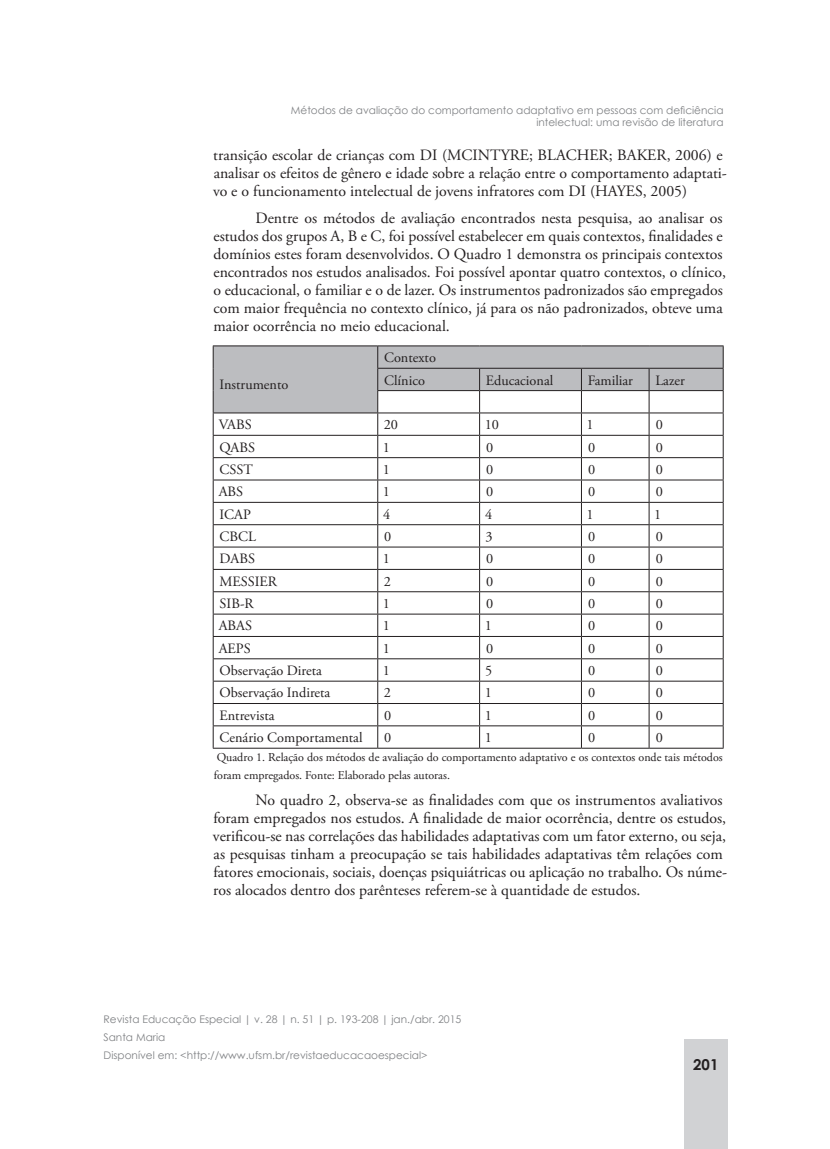
<style>
.page{position:relative;width:830px;height:1149px;background:#fff}
.page>*{position:absolute;margin:0;border:0;box-sizing:border-box;transform-origin:0 0}
.t1{font:15.75px/18px "Adobe Garamond Pro";color:#231f20}
.t2{font:700 15px "Century Gothic";color:#231f20}
.t3{font:14.25px/22.4px "Adobe Garamond Pro";color:#231f20}
.t4{font:12px/18px "Adobe Garamond Pro";color:#231f20}
.t5{font:10.5px/18px "Century Gothic";color:#808285}
</style>
<div class="page">
<div style="left:683px;top:1039px;width:44px;height:109px;background:#d1d2d4"></div>
<hr style="left:213px;top:345px;width:164px;height:1px;background:#231f20">
<hr style="left:377px;top:345px;width:102px;height:1px;background:#231f20">
<hr style="left:479px;top:345px;width:102px;height:1px;background:#231f20">
<hr style="left:581px;top:345px;width:67px;height:1px;background:#231f20">
<hr style="left:648px;top:345px;width:75px;height:1px;background:#231f20">
<svg style="left:213px;top:346px;width:510px;height:401px"></svg>
<hr style="left:213px;top:747px;width:164px;height:1px;background:#231f20">
<hr style="left:377px;top:747px;width:102px;height:1px;background:#231f20">
<hr style="left:479px;top:747px;width:102px;height:1px;background:#231f20">
<hr style="left:581px;top:747px;width:67px;height:1px;background:#231f20">
<hr style="left:648px;top:747px;width:75px;height:1px;background:#231f20">
<p class="t5" style="left:291px;top:104px;width:434px;line-height:12px;text-align:right">Métodos de avaliação do comportamento adaptativo em pessoas com deficiência intelectual: uma revisão de literatura</p>
<p class="t1" style="left:213px;top:147px;width:515px">transição escolar de crianças com DI (MCINTYRE; BLACHER; BAKER, 2006) e analisar os efeitos de gênero e idade sobre a relação entre o comportamento adaptati&shy;vo e o funcionamento intelectual de jovens infratores com DI (HAYES, 2005)</p>
<p class="t1" style="left:213px;top:209px;width:514px;text-indent:42px">Dentre os métodos de avaliação encontrados nesta pesquisa, ao analisar os estudos dos grupos A, B e C, foi possível estabelecer em quais contextos, finalidades e domínios estes foram desenvolvidos. O Quadro 1 demonstra os principais contextos encontrados nos estudos analisados. Foi possível apontar quatro contextos, o clínico, o educacional, o familiar e o de lazer. Os instrumentos padronizados são empregados com maior frequência no contexto clínico, já para os não padronizados, obteve uma maior ocorrência no meio educacional.</p>
<p class="t3" style="left:219px;top:373px;width:70px">Instrumento</p>
<p class="t3" style="left:384px;top:347px;width:53px">Contexto<br>Clínico</p>
<p class="t3" style="left:485px;top:369px;width:69px">Educacional</p>
<p class="t3" style="left:587px;top:369px;width:47px">Familiar</p>
<p class="t3" style="left:655px;top:369px;width:31px">Lazer</p>
<p class="t3" style="left:218px;top:414px;width:35px">VABS</p>
<p class="t3" style="left:383px;top:414px;width:16px">20</p>
<p class="t3" style="left:484px;top:414px;width:16px">10</p>
<p class="t3" style="left:586px;top:414px;width:9px">1</p>
<p class="t3" style="left:655px;top:414px;width:9px">0</p>
<p class="t3" style="left:219px;top:436px;width:37px">QABS</p>
<p class="t3" style="left:382px;top:436px;width:9px">1</p>
<p class="t3" style="left:486px;top:436px;width:9px">0</p>
<p class="t3" style="left:587px;top:436px;width:9px">0</p>
<p class="t3" style="left:655px;top:436px;width:9px">0</p>
<p class="t3" style="left:219px;top:458px;width:35px">CSST</p>
<p class="t3" style="left:382px;top:458px;width:9px">1</p>
<p class="t3" style="left:486px;top:458px;width:9px">0</p>
<p class="t3" style="left:587px;top:458px;width:9px">0</p>
<p class="t3" style="left:655px;top:458px;width:9px">0</p>
<p class="t3" style="left:219px;top:481px;width:26px">ABS</p>
<p class="t3" style="left:382px;top:481px;width:9px">1</p>
<p class="t3" style="left:486px;top:481px;width:9px">0</p>
<p class="t3" style="left:587px;top:481px;width:9px">0</p>
<p class="t3" style="left:655px;top:481px;width:9px">0</p>
<p class="t3" style="left:219px;top:503px;width:33px">ICAP</p>
<p class="t3" style="left:383px;top:503px;width:9px">4</p>
<p class="t3" style="left:485px;top:503px;width:9px">4</p>
<p class="t3" style="left:586px;top:503px;width:9px">1</p>
<p class="t3" style="left:654px;top:503px;width:9px">1</p>
<p class="t3" style="left:219px;top:525px;width:38px">CBCL</p>
<p class="t3" style="left:384px;top:525px;width:9px">0</p>
<p class="t3" style="left:485px;top:525px;width:9px">3</p>
<p class="t3" style="left:587px;top:525px;width:9px">0</p>
<p class="t3" style="left:655px;top:525px;width:9px">0</p>
<p class="t3" style="left:219px;top:548px;width:37px">DABS</p>
<p class="t3" style="left:382px;top:548px;width:9px">1</p>
<p class="t3" style="left:486px;top:548px;width:9px">0</p>
<p class="t3" style="left:587px;top:548px;width:9px">0</p>
<p class="t3" style="left:655px;top:548px;width:9px">0</p>
<p class="t3" style="left:219px;top:570px;width:59px">MESSIER</p>
<p class="t3" style="left:383px;top:570px;width:9px">2</p>
<p class="t3" style="left:486px;top:570px;width:9px">0</p>
<p class="t3" style="left:587px;top:570px;width:9px">0</p>
<p class="t3" style="left:655px;top:570px;width:9px">0</p>
<p class="t3" style="left:219px;top:592px;width:36px">SIB-R</p>
<p class="t3" style="left:382px;top:592px;width:9px">1</p>
<p class="t3" style="left:486px;top:592px;width:9px">0</p>
<p class="t3" style="left:587px;top:592px;width:9px">0</p>
<p class="t3" style="left:655px;top:592px;width:9px">0</p>
<p class="t3" style="left:219px;top:615px;width:35px">ABAS</p>
<p class="t3" style="left:382px;top:615px;width:9px">1</p>
<p class="t3" style="left:484px;top:615px;width:9px">1</p>
<p class="t3" style="left:587px;top:615px;width:9px">0</p>
<p class="t3" style="left:655px;top:615px;width:9px">0</p>
<p class="t3" style="left:219px;top:637px;width:33px">AEPS</p>
<p class="t3" style="left:382px;top:637px;width:9px">1</p>
<p class="t3" style="left:486px;top:637px;width:9px">0</p>
<p class="t3" style="left:587px;top:637px;width:9px">0</p>
<p class="t3" style="left:655px;top:637px;width:9px">0</p>
<p class="t3" style="left:219px;top:659px;width:104px">Observação Direta</p>
<p class="t3" style="left:382px;top:659px;width:9px">1</p>
<p class="t3" style="left:485px;top:659px;width:9px">5</p>
<p class="t3" style="left:587px;top:659px;width:9px">0</p>
<p class="t3" style="left:655px;top:659px;width:9px">0</p>
<p class="t3" style="left:219px;top:682px;width:112px">Observação Indireta</p>
<p class="t3" style="left:383px;top:682px;width:9px">2</p>
<p class="t3" style="left:484px;top:682px;width:9px">1</p>
<p class="t3" style="left:587px;top:682px;width:9px">0</p>
<p class="t3" style="left:655px;top:682px;width:9px">0</p>
<p class="t3" style="left:219px;top:704px;width:56px">Entrevista</p>
<p class="t3" style="left:384px;top:704px;width:9px">0</p>
<p class="t3" style="left:484px;top:704px;width:9px">1</p>
<p class="t3" style="left:587px;top:704px;width:9px">0</p>
<p class="t3" style="left:655px;top:704px;width:9px">0</p>
<p class="t3" style="left:219px;top:726px;width:144px">Cenário Comportamental</p>
<p class="t3" style="left:384px;top:726px;width:9px">0</p>
<p class="t3" style="left:484px;top:726px;width:9px">1</p>
<p class="t3" style="left:587px;top:726px;width:9px">0</p>
<p class="t3" style="left:655px;top:726px;width:9px">0</p>
<p class="t4" style="left:213px;top:748px;width:510px">Quadro 1. Relação dos métodos de avaliação do comportamento adaptativo e os contextos onde tais métodos foram empregados. Fonte: Elaborado pelas autoras.</p>
<p class="t1" style="left:213px;top:791px;width:515px;text-indent:43px">No quadro 2, observa-se as finalidades com que os instrumentos avaliativos foram empregados nos estudos. A finalidade de maior ocorrência, dentre os estudos, verificou-se nas correlações das habilidades adaptativas com um fator externo, ou seja, as pesquisas tinham a preocupação se tais habilidades adaptativas têm relações com fatores emocionais, sociais, doenças psiquiátricas ou aplicação no trabalho. Os núme&shy;ros alocados dentro dos parênteses referem-se à quantidade de estudos.</p>
<p class="t5" style="left:103px;top:1009px;width:359px">Revista Educação Especial | v. 28 | n. 51 | p. 193-208 | jan./abr. 2015<br>Santa Maria<br>Disponível em: &lt;http://www.ufsm.br/revistaeducacaoespecial&gt;</p>
<p class="t2" style="left:693px;top:1053px;width:27px">201</p>
</div>
